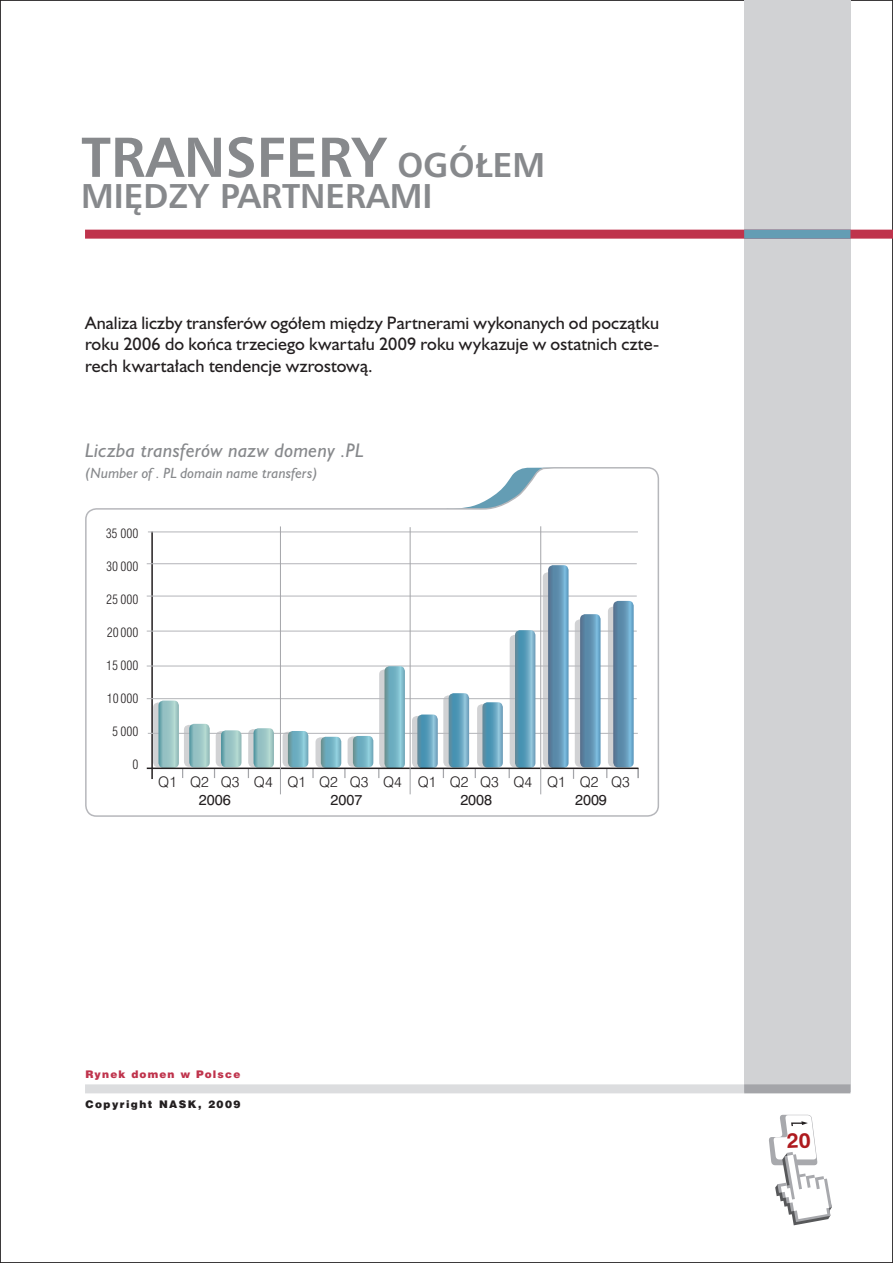
<style>
.page{position:relative;width:893px;height:1263px;background:#fff}
.page>*{position:absolute;margin:0;border:0;box-sizing:border-box;transform-origin:0 0}
.t1{font:700 54px "Humnst 777 PL";color:#87898c}
.t2{font:700 33px "Humnst 777 PL";color:#87898c}
.t3{font:italic 18px "Humanst 521 PL";letter-spacing:.015em;color:#87898c}
.t4{font:16.5px/21.1px "Humanst 521 PL";letter-spacing:.005em;color:#231f20;text-align:justify}
.t5{font:italic 13.5px "Humanst 521 PL";letter-spacing:.01em;color:#87898c}
.t6{font:13.5px "Swis 721 Lt PL";color:#231f20}
.t7{font:13.5px "Swis 721 PL";color:#231f20}
.t8{font:12px "Swis 721 Lt Cn PL";color:#231f20}
.t9{font:900 10.5px "Switzerland";letter-spacing:.14em;color:#231f20}
.t10{font:900 10.5px "Switzerland";letter-spacing:.11em;color:#bf334c}
.s1{font-size:33px}
</style>
<div class="page">
<div style="left:744px;top:0;width:106px;height:1092px;background:#d1d2d4"></div>
<div style="left:85px;top:230px;width:808px;height:9px;background:#bf334c"></div>
<div style="left:744px;top:230px;width:106px;height:9px;background:#649db4"></div>
<div style="left:85px;top:1084px;width:659px;height:9px;background:#dcdddf"></div>
<div style="left:744px;top:1084px;width:106px;height:9px;background:#a4a5a9"></div>
<svg style="left:85px;top:468px;width:574px;height:349px"></svg>
<hr style="left:151px;top:532px;width:2px;height:247px;background:#231f20">
<hr style="left:147px;top:596px;width:490px;height:1px;background:#b6b7bb">
<hr style="left:147px;top:631px;width:490px;height:1px;background:#b6b7bb">
<hr style="left:147px;top:666px;width:490px;height:1px;background:#b6b7bb">
<hr style="left:147px;top:698px;width:490px;height:1px;background:#b6b7bb">
<hr style="left:147px;top:563px;width:490px;height:1px;background:#b6b7bb">
<hr style="left:148px;top:733px;width:490px;height:1px;background:#b6b7bb">
<hr style="left:148px;top:532px;width:490px;height:1px;background:#b6b7bb">
<svg style="left:153px;top:700px;width:88px;height:78px"></svg>
<svg style="left:509px;top:630px;width:26px;height:148px;background:#86b1c5"></svg>
<svg style="left:379px;top:666px;width:26px;height:112px;background:#93bec9"></svg>
<svg style="left:248px;top:728px;width:26px;height:50px"></svg>
<svg style="left:283px;top:731px;width:90px;height:47px"></svg>
<svg style="left:412px;top:693px;width:57px;height:85px"></svg>
<svg style="left:475px;top:702px;width:28px;height:76px"></svg>
<svg style="left:543px;top:565px;width:58px;height:214px"></svg>
<svg style="left:607px;top:601px;width:32px;height:177px"></svg>
<hr style="left:147px;top:767px;width:491px;height:2px;background:#231f20">
<hr style="left:280px;top:526px;width:1px;height:268px;background:#a4a5a9">
<hr style="left:410px;top:527px;width:1px;height:267px;background:#a4a5a9">
<hr style="left:540px;top:526px;width:1px;height:268px;background:#a4a5a9">
<svg style="left:769px;top:1115px;width:63px;height:110px"></svg>
<p class="t1" style="left:81px;top:127px;width:465px">TRANSFERY <span class="s1">OGÓŁEM</span></p>
<p class="t2" style="left:81px;top:178px;width:353px">MIĘDZY PARTNERAMI</p>
<p class="t4" style="left:85px;top:313px;width:576px">Analiza liczby transferów ogółem między Partnerami wykonanych od początku roku 2006 do końca trzeciego kwartału 2009 roku wykazuje w ostatnich czte&shy;rech kwartałach tendencje wzrostową.</p>
<p class="t3" style="left:85px;top:441px;width:280px">Liczba transferów nazw domeny .PL</p>
<p class="t5" style="left:85px;top:466px;width:234px">(Number of . PL domain name transfers)</p>
<p class="t8" style="left:106px;top:530px;width:34px">35 000</p>
<p class="t8" style="left:106px;top:563px;width:34px">30 000</p>
<p class="t8" style="left:106px;top:596px;width:34px">25 000</p>
<p class="t8" style="left:107px;top:629px;width:33px">20 000</p>
<p class="t8" style="left:106px;top:662px;width:34px">15 000</p>
<p class="t8" style="left:107px;top:695px;width:33px">10 000</p>
<p class="t8" style="left:112px;top:728px;width:28px">5 000</p>
<p class="t8" style="left:133px;top:761px;width:7px">0</p>
<p class="t6" style="left:158px;top:773px;width:20px">Q1</p>
<p class="t6" style="left:190px;top:773px;width:20px">Q2</p>
<p class="t6" style="left:221px;top:773px;width:20px">Q3</p>
<p class="t6" style="left:254px;top:773px;width:20px">Q4</p>
<p class="t6" style="left:287px;top:773px;width:20px">Q1</p>
<p class="t6" style="left:319px;top:773px;width:20px">Q2</p>
<p class="t6" style="left:350px;top:773px;width:20px">Q3</p>
<p class="t6" style="left:383px;top:773px;width:20px">Q4</p>
<p class="t6" style="left:418px;top:773px;width:20px">Q1</p>
<p class="t6" style="left:450px;top:773px;width:20px">Q2</p>
<p class="t6" style="left:480px;top:773px;width:20px">Q3</p>
<p class="t6" style="left:513px;top:773px;width:20px">Q4</p>
<p class="t6" style="left:547px;top:773px;width:20px">Q1</p>
<p class="t6" style="left:580px;top:773px;width:20px">Q2</p>
<p class="t6" style="left:611px;top:773px;width:20px">Q3</p>
<p class="t7" style="left:331px;top:793px;width:33px">2007</p>
<p class="t7" style="left:460px;top:792px;width:33px">2008</p>
<p class="t7" style="left:575px;top:792px;width:33px">2009</p>
<p class="t7" style="left:199px;top:793px;width:33px">2006</p>
<p class="t10" style="left:85px;top:1068px;width:157px">Rynek domen w Polsce</p>
<p class="t9" style="left:85px;top:1098px;width:157px">Copyright NASK, 2009</p>
</div>
